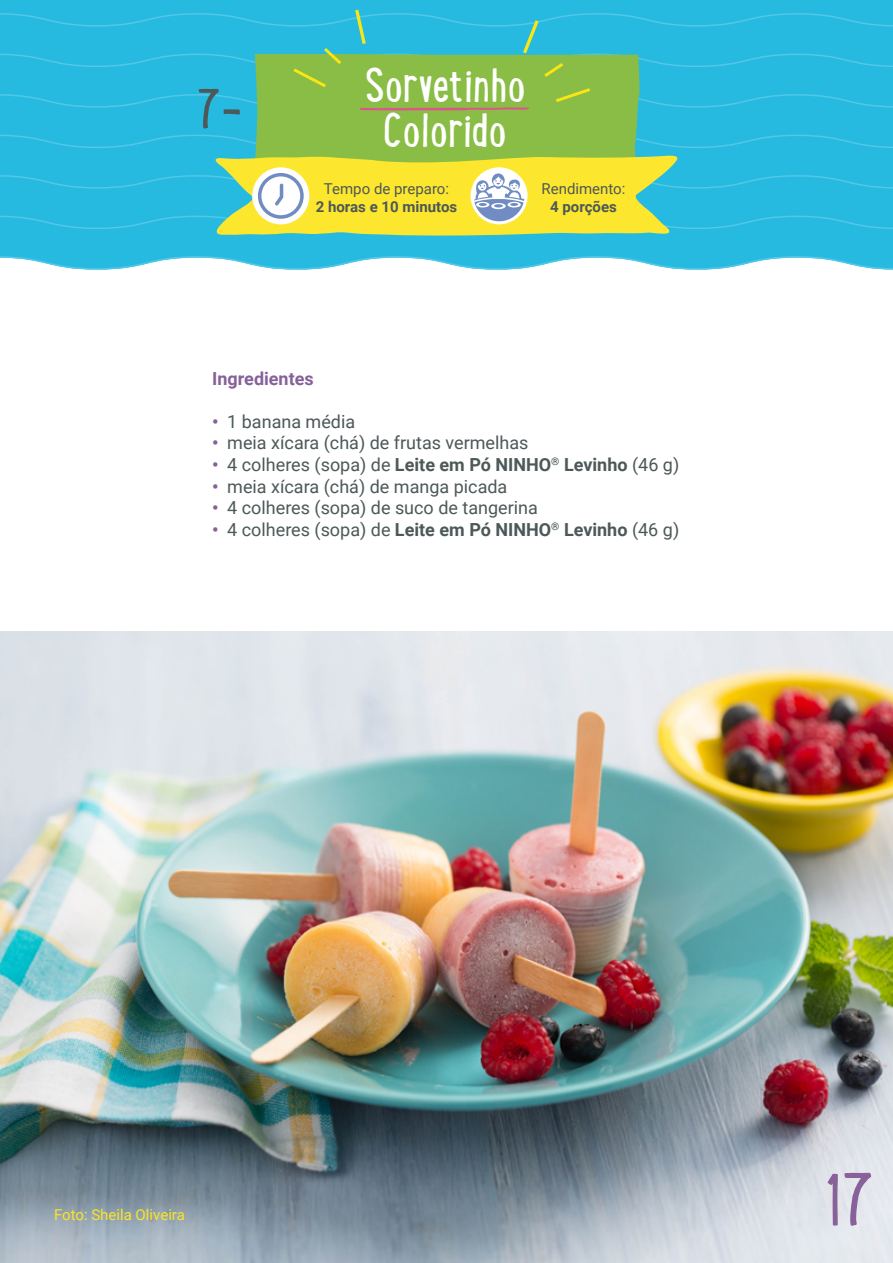
<style>
.page{position:relative;width:893px;height:1263px;background:#fff}
.page>*{position:absolute;margin:0;border:0;box-sizing:border-box;transform-origin:0 0}
.t1{font:72px "Lunch Box";color:#88619a}
.t2{font:54px "Lunch Box";color:#4d5858}
.t3{font:48px/45px "Lunch Box";color:#fff;text-align:center}
.t4{font:18px "Roboto";color:#4d5858}
.t5{font:700 18px "Roboto";color:#866199}
.t6{font:15px "Roboto";color:#4d5858}
.t7{font:700 15px "Roboto";color:#4d5858}
.t8{font:15px "Roboto";color:#fce524}
.s1{font-weight:700;color:#866199}
.s2{font-weight:700}
</style>
<div class="page">
<div style="left:0;top:0;width:893px;height:256px;background:#26bae0"></div>
<svg style="left:0;top:135px;width:893px;height:13px"></svg>
<svg style="left:0;top:256px;width:893px;height:14px"></svg>
<div style="left:253px;top:110px;width:387px;height:45px;background:#8abd45"></div>
<svg style="left:0;top:155px;width:893px;height:82px"></svg>
<svg style="left:0;top:10px;width:893px;height:100px"></svg>
<img style="left:0;top:631px;width:893px;height:632px">
<h2 class="t2" style="left:196px;top:80px;width:47px">7-</h2>
<h3 class="t3" style="left:364px;top:62px;width:164px">Sorvetinho<br>Colorido</h3>
<p class="t6" style="left:324px;top:178px;width:127px">Tempo de preparo:</p>
<p class="t7" style="left:316px;top:196px;width:143px">2 horas e 10 minutos</p>
<p class="t6" style="left:541px;top:178px;width:85px">Rendimento:</p>
<p class="t7" style="left:550px;top:196px;width:68px">4 porções</p>
<p class="t5" style="left:212px;top:365px;width:103px">Ingredientes</p>
<p class="t4" style="left:212px;top:409px;width:145px"><span class="s1">•</span> 1 banana média</p>
<p class="t4" style="left:212px;top:430px;width:318px"><span class="s1">•</span> meia xícara (chá) de frutas vermelhas</p>
<p class="t4" style="left:212px;top:452px;width:468px"><span class="s1">•</span> 4 colheres (sopa) de <span class="s2">Leite em Pó NINHO</span><sup>®</sup> <span class="s2">Levinho</span> (46 g)</p>
<p class="t4" style="left:212px;top:473px;width:297px"><span class="s1">•</span> meia xícara (chá) de manga picada</p>
<p class="t4" style="left:212px;top:495px;width:327px"><span class="s1">•</span> 4 colheres (sopa) de suco de tangerina</p>
<p class="t4" style="left:212px;top:517px;width:468px"><span class="s1">•</span> 4 colheres (sopa) de <span class="s2">Leite em Pó NINHO</span><sup>®</sup> <span class="s2">Levinho</span> (46 g)</p>
<p class="t8" style="left:54px;top:1204px;width:132px">Foto: Sheila Oliveira</p>
<h1 class="t1" style="left:826px;top:1161px;width:50px">17</h1>
</div>
